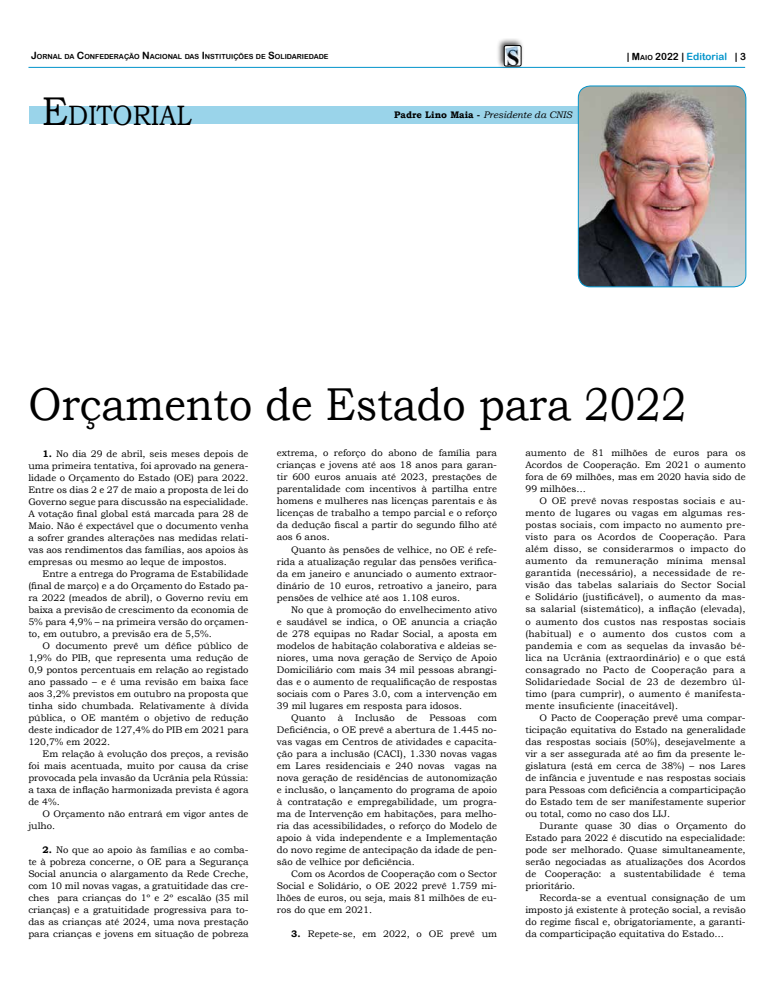
<style>
.page{position:relative;width:774px;height:993px;background:#fff}
.page>*{position:absolute;margin:0;border:0;box-sizing:border-box;transform-origin:0 0}
.t1{font:46px "Bookman Old Style";color:#000;scale:.9 1}
.t2{font:28px "Bookman Old Style";color:#000;scale:.9 1}
.t3{font:10px "Arial Rounded MT Bold";color:#0093ca}
.t4{font:10px "Arial Rounded MT Bold";color:#000}
.t5{font:9.5px/12px "Bookman Old Style";color:#000;text-align:justify}
.t6{font:italic 9.5px "Bookman Old Style";color:#000}
.t7{font:7px "Arial Rounded MT Bold";color:#000}
.s1{font-size:10px}
.s2{color:#000}
.s3{font-size:7px;color:#000}
.s4{font-size:40px}
.s5{font-weight:700;font-style:normal}
.s6{font-weight:700}
</style>
<div class="page">
<hr style="left:28px;top:67px;width:717px;height:1px;background:#0093ca">
<div style="left:496px;top:38px;width:28px;height:31px;background:#000;opacity:.75"></div>
<img style="left:504px;top:47px;width:17px;height:19px">
<div style="left:504px;top:45px;width:17px;height:21px;border:1px solid #000;border-radius:2px"></div>
<div style="left:29px;top:106px;width:693px;height:17px;background:#9ad4ea"></div>
<img style="left:578px;top:87px;width:168px;height:200px">
<div style="left:578px;top:85px;width:168px;height:202px;border:1px solid #0093ca;border-radius:12px"></div>
<p class="t7" style="left:31px;top:52px;width:299px"><span class="s1">J</span>ORNAL DA <span class="s1">C</span>ONFEDERAÇÃO <span class="s1">N</span>ACIONAL DAS <span class="s1">I</span> NSTITUIÇÕES DE <span class="s1">S</span>OLIDARIEDADE</p>
<p class="t4" style="left:735px;top:51px;width:13px">| 3</p>
<p class="t3" style="left:627px;top:50px;width:102px"><span class="s2">| M</span><span class="s3">AIO</span> <span class="s2">2022</span> <span class="s2">|</span> Editorial</p>
<h2 class="t2" style="left:42px;top:97px;width:168px"><span class="s4">E</span>DITORIAL</h2>
<p class="t6" style="left:394px;top:108px;width:179px"><span class="s5">Padre Lino Maia -</span> Presidente da CNIS</p>
<h1 class="t1" style="left:29px;top:374px;width:733px">Orçamento de Estado para 2022</h1>
<p class="t5" style="left:28px;top:447px;width:222px;text-indent:14px"><span class="s6">1.</span> No dia 29 de abril, seis meses depois de uma primeira tentativa, foi aprovado na genera&shy;lidade o Orçamento do Estado (OE) para 2022.<br>Entre os dias 2 e 27 de maio a proposta de lei do Governo segue para discussão na especialidade.<br>A votação final global está marcada para 28 de Maio. Não é expectável que o documento venha a sofrer grandes alterações nas medidas relati&shy;vas aos rendimentos das famílias, aos apoios às empresas ou mesmo ao leque de impostos.</p>
<p class="t5" style="left:28px;top:567px;width:222px;text-indent:14px">Entre a entrega do Programa de Estabilidade (final de março) e a do Orçamento do Estado pa&shy;ra 2022 (meados de abril), o Governo reviu em baixa a previsão de crescimento da economia de 5% para 4,9% – na primeira versão do orçamen&shy;to, em outubro, a previsão era de 5,5%.</p>
<p class="t5" style="left:28px;top:639px;width:222px;text-indent:14px">O documento prevê um défice público de 1,9% do PIB, que representa uma redução de 0,9 pontos percentuais em relação ao registado ano passado – e é uma revisão em baixa face aos 3,2% previstos em outubro na proposta que tinha sido chumbada. Relativamente à dívida pública, o OE mantém o objetivo de redução deste indicador de 127,4% do PIB em 2021 para 120,7% em 2022.</p>
<p class="t5" style="left:28px;top:747px;width:222px;text-indent:14px">Em relação à evolução dos preços, a revisão foi mais acentuada, muito por causa da crise provocada pela invasão da Ucrânia pela Rússia: a taxa de inflação harmonizada prevista é agora de 4%.</p>
<p class="t5" style="left:28px;top:807px;width:222px;text-indent:14px">O Orçamento não entrará em vigor antes de julho.</p>
<p class="t5" style="left:28px;top:843px;width:222px;text-indent:14px"><span class="s6">2.</span> No que ao apoio às famílias e ao comba&shy;te à pobreza concerne, o OE para a Segurança Social anuncia o alargamento da Rede Creche, com 10 mil novas vagas, a gratuitidade das cre&shy;ches para crianças do 1º e 2º escalão (35 mil crianças) e a gratuitidade progressiva para to&shy;das as crianças até 2024, uma nova prestação para crianças e jovens em situação de pobreza</p>
<p class="t5" style="left:277px;top:447px;width:222px">extrema, o reforço do abono de família para crianças e jovens até aos 18 anos para garan&shy;tir 600 euros anuais até 2023, prestações de parentalidade com incentivos à partilha entre homens e mulheres nas licenças parentais e às licenças de trabalho a tempo parcial e o reforço da dedução fiscal a partir do segundo filho até aos 6 anos.</p>
<p class="t5" style="left:277px;top:543px;width:222px;text-indent:14px">Quanto às pensões de velhice, no OE é refe&shy;rida a atualização regular das pensões verifica&shy;da em janeiro e anunciado o aumento extraor&shy;dinário de 10 euros, retroativo a janeiro, para pensões de velhice até aos 1.108 euros.</p>
<p class="t5" style="left:291px;top:603px;width:207px">No que à promoção do envelhecimento ativo</p>
<p class="t5" style="left:277px;top:615px;width:222px">e saudável se indica, o OE anuncia a criação</p>
<p class="t5" style="left:277px;top:627px;width:222px">de 278 equipas no Radar Social, a aposta em</p>
<p class="t5" style="left:277px;top:639px;width:222px">modelos de habitação colaborativa e aldeias se-</p>
<p class="t5" style="left:277px;top:651px;width:222px">niores, uma nova geração de Serviço de Apoio</p>
<p class="t5" style="left:277px;top:663px;width:222px">Domiciliário com mais 34 mil pessoas abrangi-</p>
<p class="t5" style="left:277px;top:675px;width:222px">das e o aumento de requalificação de respostas</p>
<p class="t5" style="left:277px;top:687px;width:222px">sociais com o Pares 3.0, com a intervenção em</p>
<p class="t5" style="left:277px;top:699px;width:187px">39 mil lugares em resposta para idosos.</p>
<p class="t5" style="left:291px;top:711px;width:36px">Quanto</p>
<p class="t5" style="left:338px;top:711px;width:7px">à</p>
<p class="t5" style="left:355px;top:711px;width:41px">Inclusão</p>
<p class="t5" style="left:407px;top:711px;width:12px">de</p>
<p class="t5" style="left:429px;top:711px;width:38px">Pessoas</p>
<p class="t5" style="left:277px;top:711px;width:222px;text-indent:201px">com Deficiência, o OE prevê a abertura de 1.445 no&shy;vas vagas em Centros de atividades e capacita&shy;ção para a inclusão (CACI), 1.330 novas vagas em Lares residenciais e 240 novas vagas na nova geração de residências de autonomização e inclusão, o lançamento do programa de apoio à contratação e empregabilidade, um progra&shy;ma de Intervenção em habitações, para melho&shy;ria das acessibilidades, o reforço do Modelo de apoio à vida independente e a Implementação do novo regime de antecipação da idade de pen&shy;são de velhice por deficiência.</p>
<p class="t5" style="left:277px;top:867px;width:222px;text-indent:14px">Com os Acordos de Cooperação com o Sector Social e Solidário, o OE 2022 prevê 1.759 mi&shy;lhões de euros, ou seja, mais 81 milhões de eu&shy;ros do que em 2021.</p>
<p class="t5" style="left:291px;top:927px;width:207px"><span class="s6">3.</span> Repete-se, em 2022, o OE prevê um</p>
<p class="t5" style="left:525px;top:447px;width:222px">aumento de 81 milhões de euros para os Acordos de Cooperação. Em 2021 o aumento fora de 69 milhões, mas em 2020 havia sido de 99 milhões…</p>
<p class="t5" style="left:525px;top:495px;width:222px;text-indent:14px">O OE prevê novas respostas sociais e au&shy;mento de lugares ou vagas em algumas res&shy;postas sociais, com impacto no aumento pre&shy;visto para os Acordos de Cooperação. Para além disso, se considerarmos o impacto do aumento da remuneração mínima mensal garantida (necessário), a necessidade de re&shy;visão das tabelas salariais do Sector Social e Solidário (justificável), o aumento da mas&shy;sa salarial (sistemático), a inflação (elevada), o aumento dos custos nas respostas sociais (habitual) e o aumento dos custos com a pandemia e com as sequelas da invasão bé&shy;lica na Ucrânia (extraordinário) e o que está consagrado no Pacto de Cooperação para a Solidariedade Social de 23 de dezembro úl&shy;timo (para cumprir), o aumento é manifesta&shy;mente insuficiente (inaceitável).</p>
<p class="t5" style="left:525px;top:711px;width:222px;text-indent:14px">O Pacto de Cooperação prevê uma compar&shy;ticipação equitativa do Estado na generalidade das respostas sociais (50%), desejavelmente a vir a ser assegurada até ao fim da presente le&shy;gislatura (está em cerca de 38%) – nos Lares de infância e juventude e nas respostas sociais para Pessoas com deficiência a comparticipação do Estado tem de ser manifestamente superior ou total, como no caso dos LIJ.</p>
<p class="t5" style="left:525px;top:819px;width:222px;text-indent:14px">Durante quase 30 dias o Orçamento do Estado para 2022 é discutido na especialidade: pode ser melhorado. Quase simultaneamente, serão negociadas as atualizações dos Acordos de Cooperação: a sustentabilidade é tema prioritário.</p>
<p class="t5" style="left:525px;top:891px;width:222px;text-indent:14px">Recorda-se a eventual consignação de um imposto já existente à proteção social, a revisão do regime fiscal e, obrigatoriamente, a garanti&shy;da comparticipação equitativa do Estado…</p>
</div>
